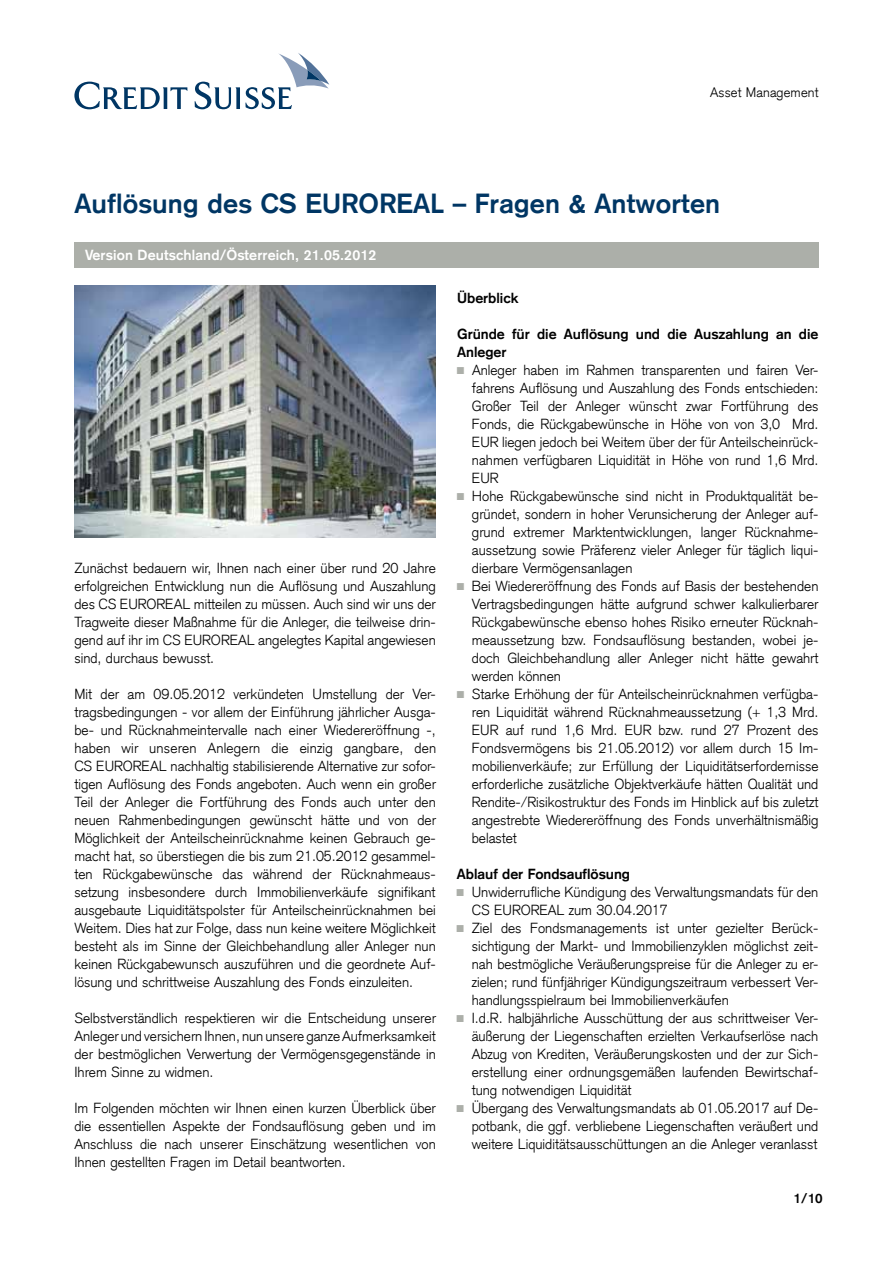
<style>
.page{position:relative;width:893px;height:1263px;background:#fff}
.page>*{position:absolute;margin:0;border:0;box-sizing:border-box;transform-origin:0 0}
.t1{font:700 27px "Credit Suisse Type";letter-spacing:.01em;color:#003664}
.t2{font:300 14.25px/18px "Credit Suisse Type";color:#000;text-align:justify}
.t3{font:700 14.25px/18px "Credit Suisse Type";color:#000}
.t4{font:700 14.25px "Credit Suisse Type";letter-spacing:.01em;color:#fff}
.t5{font:300 13.5px "Credit Suisse Type";letter-spacing:.01em;color:#000}
.t6{font:700 13.5px "Credit Suisse Type";color:#000}
</style>
<div class="page">
<svg style="left:74px;top:82px;width:113px;height:27px"></svg>
<svg style="left:195px;top:53px;width:134px;height:56px"></svg>
<div style="left:74px;top:242px;width:745px;height:25px;background:#acafa9"></div>
<img style="left:74px;top:285px;width:362px;height:252px">
<p class="t5" style="left:710px;top:84px;width:110px">Asset Management</p>
<h1 class="t1" style="left:74px;top:188px;width:647px">Auflösung des CS EUROREAL – Fragen &amp; Antworten</h1>
<p class="t4" style="left:85px;top:246px;width:293px">Version Deutschland/Österreich, 21.05.2012</p>
<p class="t2" style="left:74px;top:559px;width:363px">Zunächst bedauern wir, Ihnen nach einer über rund 20 Jahre erfolgreichen Entwicklung nun die Auflösung und Auszahlung des CS EUROREAL mitteilen zu müssen. Auch sind wir uns der Tragweite dieser Maßnahme für die Anleger, die teilweise drin&shy;gend auf ihr im CS EUROREAL angelegtes Kapital angewiesen sind, durchaus bewusst.</p>
<p class="t2" style="left:74px;top:685px;width:363px;text-align:left">Mit der am 09.05.2012 verkündeten Umstellung der Ver&shy;tragsbedingungen - vor allem der Einführung jährlicher Ausga--- be- und Rücknahmeintervalle nach einer Wiedereröffnung -, haben wir unseren Anlegern die einzig gangbare, den CS EUROREAL nachhaltig stabilisierende Alternative zur sofor&shy;tigen Auflösung des Fonds angeboten. Auch wenn ein großer Teil der Anleger die Fortführung des Fonds auch unter den neuen Rahmenbedingungen gewünscht hätte und von der Möglichkeit der Anteilscheinrücknahme keinen Gebrauch ge&shy;macht hat, so überstiegen die bis zum 21.05.2012 gesammel&shy;ten Rückgabewünsche das während der Rücknahmeaus&shy;setzung insbesondere durch Immobilienverkäufe signifikant ausgebaute Liquiditätspolster für Anteilscheinrücknahmen bei Weitem. Dies hat zur Folge, dass nun keine weitere Möglichkeit besteht als im Sinne der Gleichbehandlung aller Anleger nun keinen Rückgabewunsch auszuführen und die geordnete Auf--- lösung und schrittweise Auszahlung des Fonds einzuleiten.</p>
<p class="t2" style="left:74px;top:1009px;width:363px">Selbstverständlich respektieren wir die Entscheidung unserer Anleger und versichern Ihnen, nun unsere ganze Aufmerksamkeit der bestmöglichen Verwertung der Vermögensgegenstände in Ihrem Sinne zu widmen.</p>
<p class="t2" style="left:74px;top:1099px;width:363px">Im Folgenden möchten wir Ihnen einen kurzen Überblick über die essentiellen Aspekte der Fondsauflösung geben und im Anschluss die nach unserer Einschätzung wesentlichen von Ihnen gestellten Fragen im Detail beantworten.</p>
<p class="t3" style="left:457px;top:289px;width:63px">Überblick</p>
<p class="t3" style="left:457px;top:325px;width:363px">Gründe für die Auflösung und die Auszahlung an die<br>Anleger</p>
<p class="t2" style="left:472px;top:361px;width:348px;text-align:left">Anleger haben im Rahmen transparenten und fairen Ver-------- fahrens Auflösung und Auszahlung des Fonds entschieden:<br>Großer Teil der Anleger wünscht zwar Fortführung des Fonds, die Rückgabewünsche in Höhe von von 3,0 Mrd.<br>EUR liegen jedoch bei Weitem über der für Anteilscheinrück-- nahmen verfügbaren Liquidität in Höhe von rund 1,6 Mrd.<br>EUR<br>Hohe Rückgabewünsche sind nicht in Produktqualität be--- gründet, sondern in hoher Verunsicherung der Anleger auf&shy;grund extremer Marktentwicklungen, langer Rücknahme-- aussetzung sowie Präferenz vieler Anleger für täglich liqui&shy;dierbare Vermögensanlagen<br>Bei Wiedereröffnung des Fonds auf Basis der bestehenden Vertragsbedingungen hätte aufgrund schwer kalkulierbarer Rückgabewünsche ebenso hohes Risiko erneuter Rücknah-- meaussetzung bzw. Fondsauflösung bestanden, wobei je--- doch Gleichbehandlung aller Anleger nicht hätte gewahrt werden können<br>Starke Erhöhung der für Anteilscheinrücknahmen verfügba&shy;ren Liquidität während Rücknahmeaussetzung (+ 1,3 Mrd.<br>EUR auf rund 1,6 Mrd. EUR bzw. rund 27 Prozent des Fondsvermögens bis 21.05.2012) vor allem durch 15 Im--- mobilienverkäufe; zur Erfüllung der Liquiditätserfordernisse erforderliche zusätzliche Objektverkäufe hätten Qualität und Rendite-/Risikostruktur des Fonds im Hinblick auf bis zuletzt angestrebte Wiedereröffnung des Fonds unverhältnismäßig belastet</p>
<p class="t3" style="left:457px;top:865px;width:175px">Ablauf der Fondsauflösung</p>
<p class="t2" style="left:472px;top:883px;width:348px;text-align:left">Unwiderrufliche Kündigung des Verwaltungsmandats für den CS EUROREAL zum 30.04.2017<br>Ziel des Fondsmanagements ist unter gezielter Berück-- sichtigung der Markt- und Immobilienzyklen möglichst zeit&shy;nah bestmögliche Veräußerungspreise für die Anleger zu er--- zielen; rund fünfjähriger Kündigungszeitraum verbessert Ver-- handlungsspielraum bei Immobilienverkäufen<br>I.d.R. halbjährliche Ausschüttung der aus schrittweiser Ver-- äußerung der Liegenschaften erzielten Verkaufserlöse nach Abzug von Krediten, Veräußerungskosten und der zur Sich-- erstellung einer ordnungsgemäßen laufenden Bewirtschaf-- tung notwendigen Liquidität<br>Übergang des Verwaltungsmandats ab 01.05.2017 auf De--- potbank, die ggf. verbliebene Liegenschaften veräußert und weitere Liquiditätsausschüttungen an die Anleger veranlasst</p>
<p class="t6" style="left:794px;top:1191px;width:31px">1/10</p>
</div>
